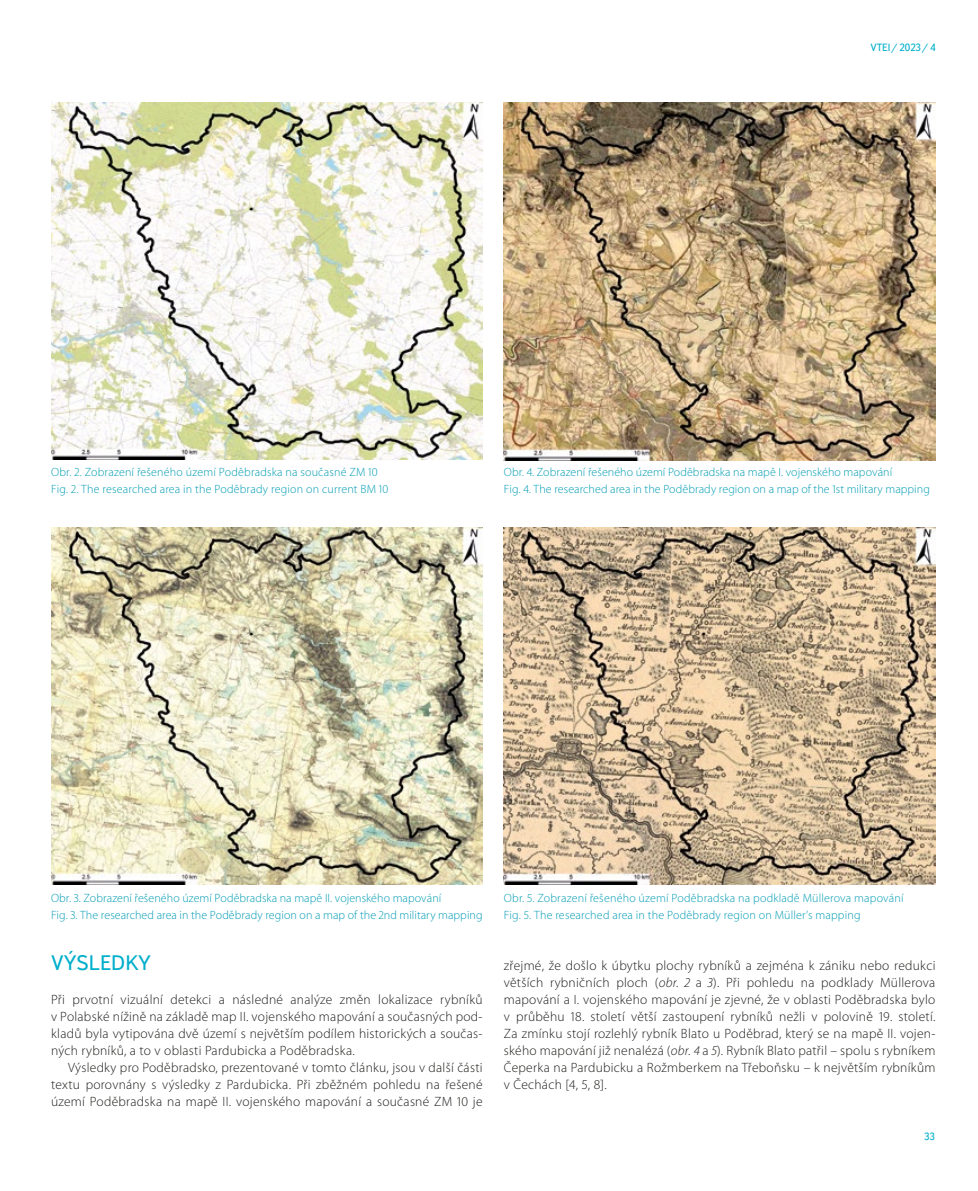
<style>
.page{position:relative;width:978px;height:1191px;background:#fff}
.page>*{position:absolute;margin:0;border:0;box-sizing:border-box;transform-origin:0 0}
.t1{font:21px "Textbook New";letter-spacing:.01em;color:#00afcb}
.t2{font:300 13.5px/17px "Myriad Pro";letter-spacing:.02em;color:#1d1d1b;text-align:justify}
.t3{font:300 12px/17px "Myriad Pro";letter-spacing:.01em;color:#009cb4}
.t4{font:10.5px "Textbook New";color:#00afcb}
.s1{font-style:italic}
</style>
<div class="page">
<img style="left:51px;top:102px;width:432px;height:358px">
<img style="left:51px;top:527px;width:432px;height:357px">
<img style="left:504px;top:103px;width:431px;height:357px">
<img style="left:504px;top:527px;width:431px;height:357px">
<p class="t4" style="left:870px;top:41px;width:67px">VTEI/ 2023/ 4</p>
<p class="t3" style="left:51px;top:464px;width:339px">Obr. 2. Zobrazení řešeného území Poděbradska na současné ZM 10<br>Fig. 2. The researched area in the Poděbrady region on current BM 10</p>
<p class="t3" style="left:504px;top:464px;width:427px">Obr. 4. Zobrazení řešeného území Poděbradska na mapě I. vojenského mapování<br>Fig. 4. The researched area in the Poděbrady region on a map of the 1st military mapping</p>
<p class="t3" style="left:51px;top:889px;width:433px">Obr. 3. Zobrazení řešeného území Poděbradska na mapě II. vojenského mapování<br>Fig. 3. The researched area in the Poděbrady region on a map of the 2nd military mapping</p>
<h1 class="t1" style="left:51px;top:949px;width:101px">VÝSLEDKY</h1>
<p class="t2" style="left:51px;top:990px;width:433px">Při prvotní vizuální detekci a následné analýze změn lokalizace rybníků v Polabské nížině na základě map II. vojenského mapování a současných pod&shy;kladů byla vytipována dvě území s největším podílem historických a součas&shy;ných rybníků, a to v oblasti Pardubicka a Poděbradska.</p>
<p class="t2" style="left:51px;top:1058px;width:433px;text-indent:17px">Výsledky pro Poděbradsko, prezentované v tomto článku, jsou v další části textu porovnány s výsledky z Pardubicka. Při zběžném pohledu na řešené území Poděbradska na mapě II. vojenského mapování a současné ZM 10 je</p>
<p class="t3" style="left:504px;top:889px;width:401px">Obr. 5. Zobrazení řešeného území Poděbradska na podkladě Müllerova mapování<br>Fig. 5. The researched area in the Poděbrady region on Müller’s mapping</p>
<p class="t2" style="left:504px;top:956px;width:433px">zřejmé, že došlo k úbytku plochy rybníků a zejména k zániku nebo redukci větších rybničních ploch (<span class="s1">obr. 2</span> a <span class="s1">3</span>). Při pohledu na podklady Müllerova mapování a I. vojenského mapování je zjevné, že v oblasti Poděbradska bylo v průběhu 18. století větší zastoupení rybníků nežli v polovině 19. století.<br>Za zmínku stojí rozlehlý rybník Blato u Poděbrad, který se na mapě II. vojen&shy;ského mapování již nenalézá (<span class="s1">obr. 4</span> a <span class="s1">5</span>). Rybník Blato patřil – spolu s rybníkem Čeperka na Pardubicku a Rožmberkem na Třeboňsku – k největším rybníkům v Čechách [4, 5, 8].</p>
<p class="t4" style="left:924px;top:1130px;width:12px">33</p>
</div>
